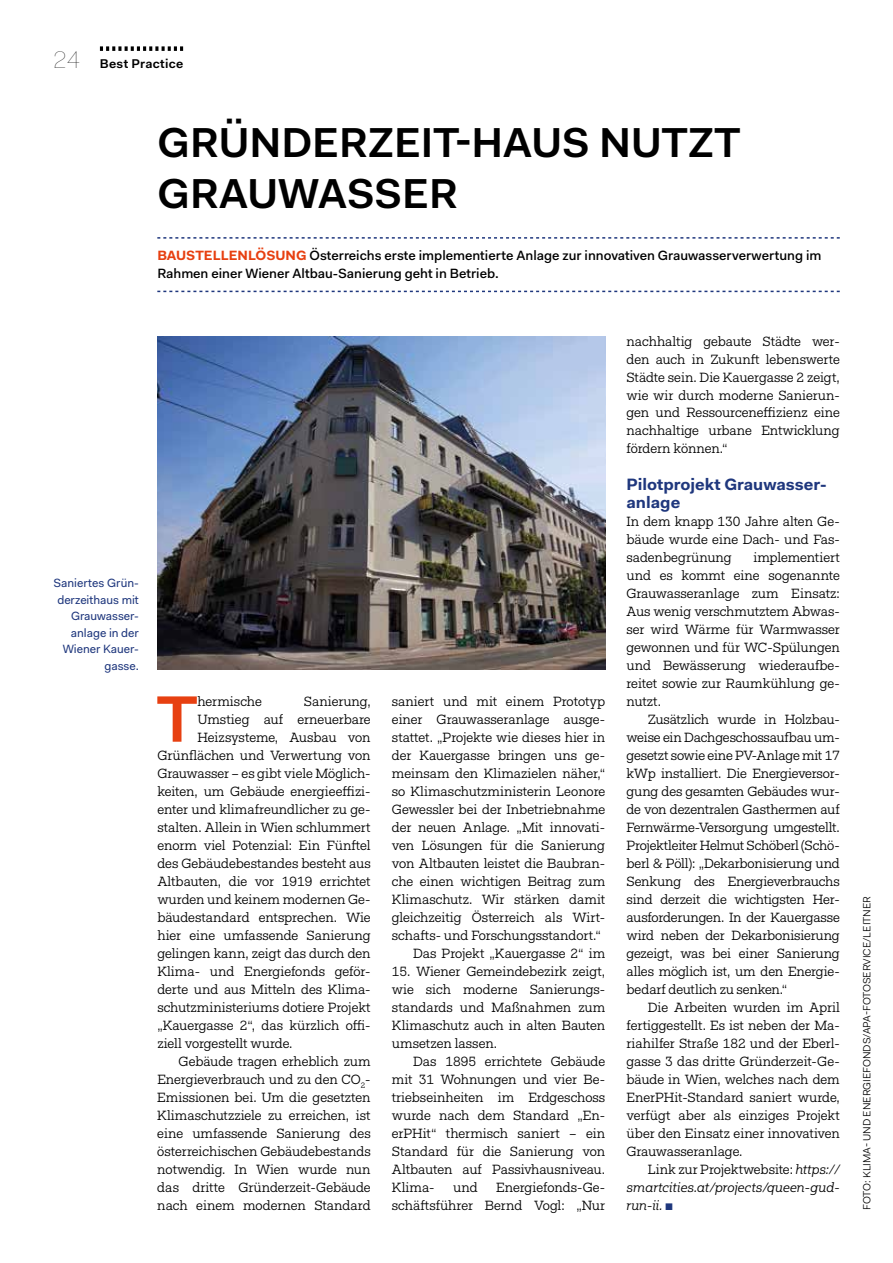
<style>
.page{position:relative;width:893px;height:1263px;background:#fff}
.page>*{position:absolute;margin:0;border:0;box-sizing:border-box;transform-origin:0 0}
.t1{font:600 65.85px "Fakt Pro";color:#e74011}
.t2{font:600 42px/51px "Fakt Pro";color:#000}
.t3{font:700 16.5px/18px "Fakt Pro";color:#1f377d}
.t4{font:13.5px/18px "Fakt Slab Pro Blond";letter-spacing:-.005em;color:#000;text-align:justify}
.t5{font:500 13.5px/18px "Fakt Pro";color:#000}
.t6{font:italic 13.5px/18px "Fakt Slab Pro Blond";letter-spacing:.01em;color:#000;text-align:justify}
.t7{font:600 12.75px "Fakt Pro";letter-spacing:.02em;color:#000}
.t8{font:12px/16.5px "Fakt Pro";color:#1f377d;text-align:right}
.t9{font:10.5px "Fakt Pro Blond";color:#000}
.s1{font-family:"Fakt Pro Hair";font-weight:400;font-size:24px}
.s2{font-weight:700;color:#e74011}
.s3{font-style:normal}
.s4{font-style:normal;color:#1f377d}
</style>
<div class="page">
<svg style="left:100px;top:46px;width:83px;height:5px"></svg>
<svg style="left:157px;top:237px;width:683px;height:2px"></svg>
<svg style="left:157px;top:291px;width:683px;height:1px"></svg>
<img style="left:157px;top:337px;width:448px;height:333px">
<p class="t7" style="left:53px;top:55px;width:132px"><span class="s1">24</span> Best Practice</p>
<h2 class="t2" style="left:157px;top:117px;width:585px">GRÜNDERZEIT-HAUS NUTZT<br>GRAUWASSER</h2>
<p class="t5" style="left:157px;top:246px;width:666px"><span class="s2">BAUSTELLENLÖSUNG</span> Österreichs erste implementierte Anlage zur innovativen Grauwasserverwertung im<br>Rahmen einer Wiener Altbau-Sanierung geht in Betrieb.</p>
<p class="t8" style="left:54px;top:575px;width:87px">Saniertes Grün&shy;derzeithaus mit<br>Grauwasser&shy;anlage in der<br>Wiener Kauer&shy;gasse.</p>
<h1 class="t1" style="left:157px;top:675px;width:42px">T</h1>
<p class="t4" style="left:197px;top:692px;width:66px">hermische</p>
<p class="t4" style="left:304px;top:692px;width:68px">Sanierung,</p>
<p class="t4" style="left:197px;top:710px;width:175px">Umstieg auf erneuerbare</p>
<p class="t4" style="left:197px;top:728px;width:175px">Heizsysteme, Ausbau von</p>
<p class="t4" style="left:157px;top:746px;width:215px">Grünflächen und Verwertung von</p>
<p class="t4" style="left:157px;top:764px;width:215px">Grauwasser – es gibt viele Möglich-</p>
<p class="t4" style="left:157px;top:782px;width:215px">keiten, um Gebäude energieeffizi-</p>
<p class="t4" style="left:157px;top:800px;width:215px">enter und klimafreundlicher zu ge-</p>
<p class="t4" style="left:157px;top:818px;width:215px">stalten. Allein in Wien schlummert</p>
<p class="t4" style="left:157px;top:836px;width:215px">enorm viel Potenzial: Ein Fünftel</p>
<p class="t4" style="left:157px;top:854px;width:215px">des Gebäudebestandes besteht aus</p>
<p class="t4" style="left:157px;top:872px;width:215px">Altbauten, die vor 1919 errichtet</p>
<p class="t4" style="left:157px;top:890px;width:215px">wurden und keinem modernen Ge-</p>
<p class="t4" style="left:157px;top:908px;width:215px">bäudestandard entsprechen. Wie</p>
<p class="t4" style="left:157px;top:926px;width:215px">hier eine umfassende Sanierung</p>
<p class="t4" style="left:157px;top:944px;width:215px">gelingen kann, zeigt das durch den</p>
<p class="t4" style="left:157px;top:962px;width:215px">Klima- und Energiefonds geför-</p>
<p class="t4" style="left:157px;top:980px;width:215px">derte und aus Mitteln des Klima-</p>
<p class="t4" style="left:157px;top:998px;width:215px">schutzministeriums dotiere Projekt</p>
<p class="t4" style="left:157px;top:1016px;width:215px">„Kauergasse 2“, das kürzlich offi-</p>
<p class="t4" style="left:157px;top:1034px;width:137px">ziell vorgestellt wurde.</p>
<p class="t4" style="left:179px;top:1052px;width:194px">Gebäude tragen erheblich zum</p>
<p class="t4" style="left:157px;top:1070px;width:215px">Energieverbrauch und zu den CO<sub>2</sub>-</p>
<p class="t4" style="left:157px;top:1088px;width:215px">Emissionen bei. Um die gesetzten</p>
<p class="t4" style="left:157px;top:1106px;width:215px">Klimaschutzziele zu erreichen, ist</p>
<p class="t4" style="left:157px;top:1124px;width:215px">eine umfassende Sanierung des</p>
<p class="t4" style="left:157px;top:1142px;width:215px">österreichischen Gebäudebestands</p>
<p class="t4" style="left:157px;top:1160px;width:215px">notwendig. In Wien wurde nun</p>
<p class="t4" style="left:157px;top:1178px;width:215px">das dritte Gründerzeit-Gebäude</p>
<p class="t4" style="left:157px;top:1196px;width:215px">nach einem modernen Standard</p>
<p class="t4" style="left:392px;top:692px;width:215px">saniert und mit einem Prototyp</p>
<p class="t4" style="left:392px;top:710px;width:215px">einer Grauwasseranlage ausge-</p>
<p class="t4" style="left:392px;top:728px;width:215px">stattet. „Projekte wie dieses hier in</p>
<p class="t4" style="left:392px;top:746px;width:215px">der Kauergasse bringen uns ge-</p>
<p class="t4" style="left:392px;top:764px;width:215px">meinsam den Klimazielen näher,“</p>
<p class="t4" style="left:392px;top:782px;width:215px">so Klimaschutzministerin Leonore</p>
<p class="t4" style="left:392px;top:800px;width:215px">Gewessler bei der Inbetriebnahme</p>
<p class="t4" style="left:392px;top:818px;width:215px">der neuen Anlage. „Mit innovati-</p>
<p class="t4" style="left:392px;top:836px;width:215px">ven Lösungen für die Sanierung</p>
<p class="t4" style="left:392px;top:854px;width:215px">von Altbauten leistet die Baubran-</p>
<p class="t4" style="left:392px;top:872px;width:215px">che einen wichtigen Beitrag zum</p>
<p class="t4" style="left:392px;top:890px;width:215px">Klimaschutz. Wir stärken damit</p>
<p class="t4" style="left:392px;top:908px;width:215px">gleichzeitig Österreich als Wirt-</p>
<p class="t4" style="left:392px;top:926px;width:211px">schafts- und Forschungsstandort.“</p>
<p class="t4" style="left:413px;top:944px;width:194px">Das Projekt „Kauergasse 2“ im</p>
<p class="t4" style="left:392px;top:962px;width:215px">15. Wiener Gemeindebezirk zeigt, wie sich moderne Sanierungs&shy;standards und Maßnahmen zum Klimaschutz auch in alten Bauten umsetzen lassen.</p>
<p class="t4" style="left:392px;top:1052px;width:215px;text-indent:21px">Das 1895 errichtete Gebäude mit 31 Wohnungen und vier Be&shy;triebseinheiten im Erdgeschoss wurde nach dem Standard „En&shy;erPHit“ thermisch saniert – ein Standard für die Sanierung von Altbauten auf Passivhausniveau.<br>Klima-</p>
<p class="t4" style="left:392px;top:1178px;width:215px;text-align:right">Energiefonds-Ge-<br>schäftsführer Bernd Vogl: „Nur</p>
<p class="t4" style="left:453px;top:1178px;width:26px">und</p>
<p class="t4" style="left:626px;top:332px;width:215px">nachhaltig gebaute Städte wer&shy;den auch in Zukunft lebenswerte Städte sein. Die Kauergasse 2 zeigt, wie wir durch moderne Sanierun&shy;gen und Ressourceneffizienz eine nachhaltige urbane Entwicklung fördern können.“</p>
<p class="t3" style="left:626px;top:475px;width:202px">Pilotprojekt Grauwasser&shy;anlage</p>
<p class="t4" style="left:626px;top:512px;width:215px">In dem knapp 130 Jahre alten Ge&shy;bäude wurde eine Dach- und Fas&shy;sadenbegrünung</p>
<p class="t4" style="left:626px;top:548px;width:215px;text-indent:127px">implementiert und es kommt eine sogenannte Grauwasseranlage zum Einsatz:<br>Aus wenig verschmutztem Abwas&shy;ser wird Wärme für Warmwasser gewonnen und für WC-Spülungen und Bewässerung wiederaufbe&shy;reitet sowie zur Raumkühlung ge&shy;nutzt.</p>
<p class="t4" style="left:626px;top:710px;width:215px;text-indent:21px">Zusätzlich wurde in Holzbau&shy;weise ein Dachgeschossaufbau um&shy;gesetzt sowie eine PV-Anlage mit 17 kWp installiert. Die Energieversor&shy;gung des gesamten Gebäudes wur&shy;de von dezentralen Gasthermen auf Fernwärme-Versorgung umgestellt.<br>Projektleiter Helmut Schöberl (Schö&shy;berl &amp; Pöll): „Dekarbonisierung und Senkung des Energieverbrauchs sind derzeit die wichtigsten Her&shy;ausforderungen. In der Kauergasse wird neben der Dekarbonisierung gezeigt, was bei einer Sanierung alles möglich ist, um den Energie&shy;bedarf deutlich zu senken.“</p>
<p class="t4" style="left:626px;top:998px;width:215px;text-indent:21px">Die Arbeiten wurden im April fertiggestellt. Es ist neben der Ma&shy;riahilfer Straße 182 und der Eberl&shy;gasse 3 das dritte Gründerzeit-Ge&shy;bäude in Wien, welches nach dem EnerPHit-Standard saniert wurde, verfügt aber als einziges Projekt über den Einsatz einer innovativen Grauwasseranlage.</p>
<p class="t6" style="left:626px;top:1160px;width:215px;text-indent:21px"><span class="s3">Link zur Projektwebsite:</span> https:// smartcities.at/projects/queen-gud&shy;run-ii. <span class="s4">◼</span></p>
<p class="t9" style="left:860px;top:1210px;width:315px;rotate:-90deg">FOTO: KLIMA- UND ENERGIEFONDS/APA-FOTOSERVICE/LEITNER</p>
</div>
